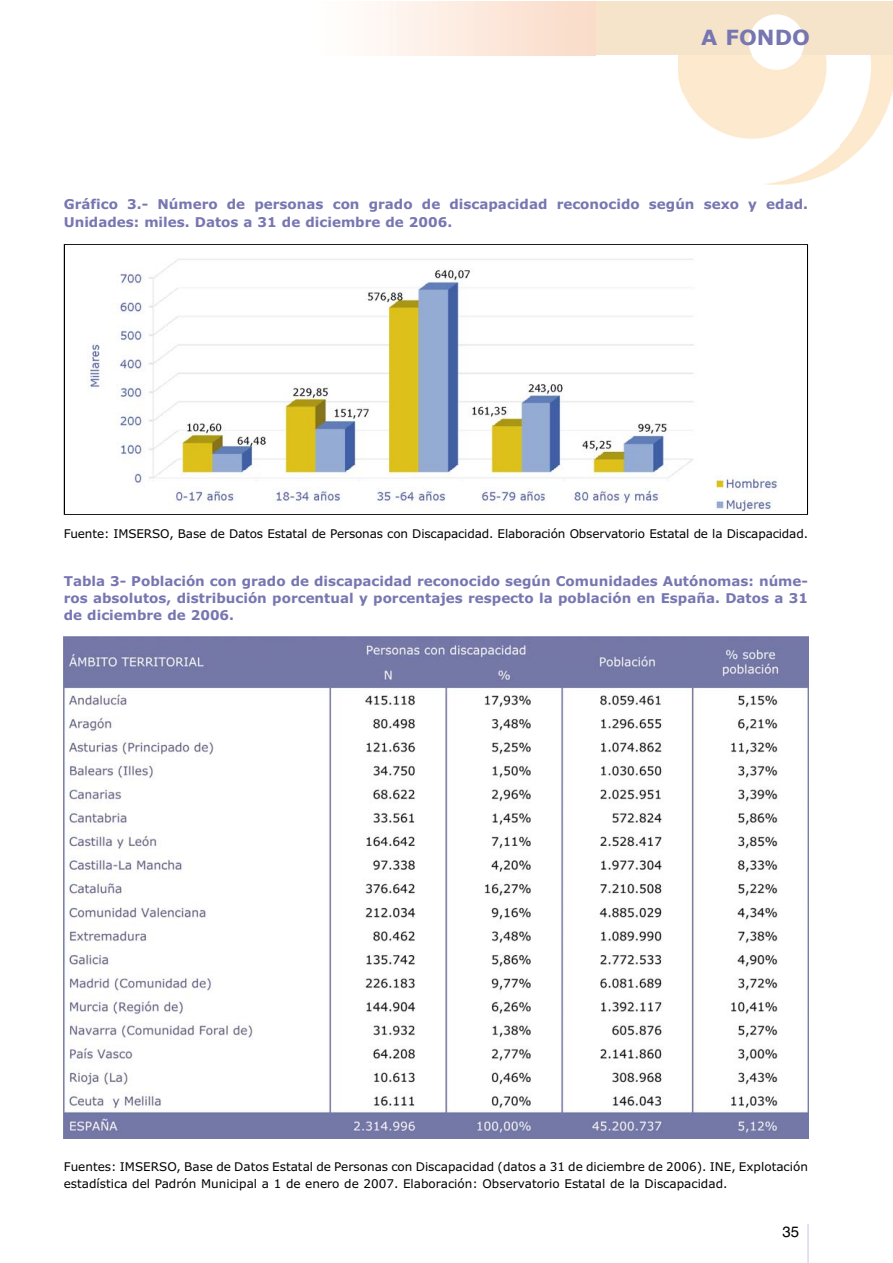
<style>
.page{position:relative;width:893px;height:1263px;background:#fff}
.page>*{position:absolute;margin:0;border:0;box-sizing:border-box;transform-origin:0 0}
.t1{font:700 21px "Verdana";color:#7776b1}
.t2{font:15px "Helvetica";color:#010000}
.t3{font:700 13.5px/17.1px "Verdana";color:#7776b1}
.t4{font:12px/17.1px "Verdana";color:#010000}
</style>
<div class="page">
<img style="left:678px;top:55px;width:214px;height:130px">
<div style="left:595px;top:2px;width:297px;height:53px;background:#f5e4ca"></div>
<div style="left:748px;top:14px;width:56px;height:56px;background:#fff;border-radius:50%"></div>
<hr style="left:807px;top:1224px;width:1px;height:39px;background:#c7c7e2">
<img style="left:87px;top:259px;width:666px;height:253px">
<img style="left:753px;top:476px;width:25px;height:34px">
<img style="left:64px;top:636px;width:744px;height:502px">
<h1 class="t1" style="left:701px;top:29px;width:110px">A FONDO</h1>
<p class="t3" style="left:64px;top:197px;width:745px">Gráfico 3.- Número de personas con grado de discapacidad reconocido según sexo y edad.<br>Unidades: miles. Datos a 31 de diciembre de 2006.</p>
<p class="t4" style="left:64px;top:527px;width:745px">Fuente: IMSERSO, Base de Datos Estatal de Personas con Discapacidad. Elaboración Observatorio Estatal de la Discapacidad.</p>
<p class="t3" style="left:64px;top:573px;width:745px;text-align:justify">Tabla 3- Población con grado de discapacidad reconocido según Comunidades Autónomas: núme&shy;ros absolutos, distribución porcentual y porcentajes respecto la población en España. Datos a 31 de diciembre de 2006.</p>
<p class="t4" style="left:64px;top:1159px;width:745px">Fuentes: IMSERSO, Base de Datos Estatal de Personas con Discapacidad (datos a 31 de diciembre de 2006). INE, Explotación estadística del Padrón Municipal a 1 de enero de 2007. Elaboración: Observatorio Estatal de la Discapacidad.</p>
<p class="t2" style="left:782px;top:1226px;width:18px">35</p>
</div>
